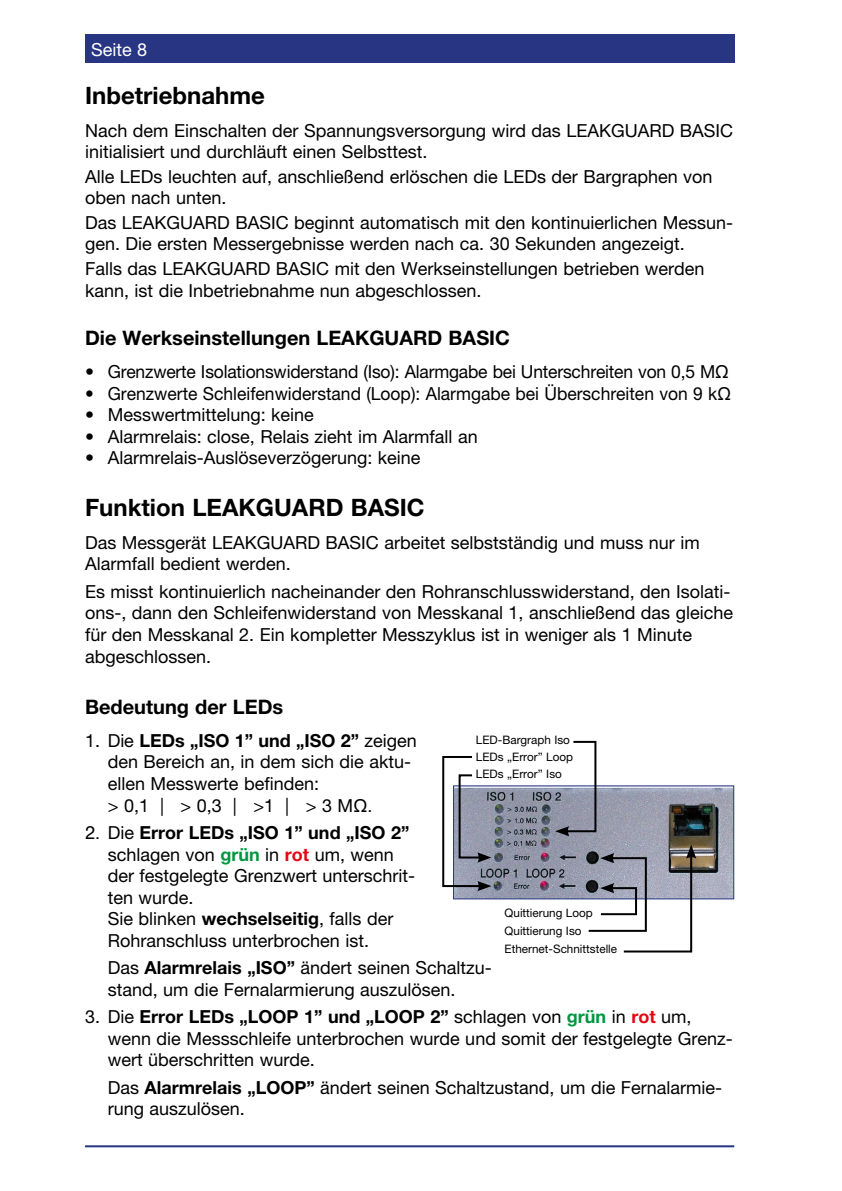
<style>
.page{position:relative;width:842px;height:1191px;background:#fff}
.page>*{position:absolute;margin:0;border:0;box-sizing:border-box;transform-origin:0 0}
.t1{font:700 24px "Helvetica Neue";color:#000}
.t2{font:700 20px "Helvetica Neue";color:#000}
.t3{font:18px/21.6px "Helvetica Neue";color:#000}
.t4{font:18px "Helvetica Neue";color:#fff}
.t5{font:11.6px/16.8px "Helvetica Neue";color:#000}
.s1{font-family:"Helvetica Greek Upright"}
.s2{font-weight:700}
.s3{font-weight:700;color:#009640}
.s4{font-weight:700;color:#e30613}
</style>
<div class="page">
<hr style="left:85px;top:1145px;width:649px;height:2px;background:#283583">
<div style="left:85px;top:34px;width:649px;height:29px;background:#283583"></div>
<img style="left:455px;top:788px;width:277px;height:109px">
<div style="left:453px;top:785px;width:281px;height:114px;border:1px solid #283583"></div>
<svg style="left:555px;top:740px;width:42px;height:96px"></svg>
<svg style="left:442px;top:756px;width:49px;height:135px"></svg>
<svg style="left:587px;top:844px;width:109px;height:109px"></svg>
<p class="t4" style="left:91px;top:38px;width:58px">Seite 8</p>
<h1 class="t1" style="left:85px;top:80px;width:181px">Inbetriebnahme</h1>
<p class="t3" style="left:85px;top:119px;width:650px">Nach dem Einschalten der Spannungsversorgung wird das LEAKGUARD BASIC initialisiert und durchläuft einen Selbsttest.</p>
<p class="t3" style="left:85px;top:165px;width:629px">Alle LEDs leuchten auf, anschließend erlöschen die LEDs der Bargraphen von oben nach unten.</p>
<p class="t3" style="left:85px;top:211px;width:650px">Das LEAKGUARD BASIC beginnt automatisch mit den kontinuierlichen Messun&shy;gen. Die ersten Messergebnisse werden nach ca. 30 Sekunden angezeigt.</p>
<p class="t3" style="left:85px;top:257px;width:621px">Falls das LEAKGUARD BASIC mit den Werkseinstellungen betrieben werden kann, ist die Inbetriebnahme nun abgeschlossen.</p>
<p class="t2" style="left:85px;top:325px;width:426px">Die Werkseinstellungen LEAKGUARD BASIC</p>
<p class="t3" style="left:85px;top:360px;width:645px">• Grenzwerte Isolationswiderstand (Iso): Alarmgabe bei Unterschreiten von 0,5 M<span class="s1">Ω</span></p>
<p class="t3" style="left:85px;top:382px;width:647px">• Grenzwerte Schleifenwiderstand (Loop): Alarmgabe bei Überschreiten von 9 k<span class="s1">Ω</span></p>
<p class="t3" style="left:85px;top:404px;width:230px">• Messwertmittelung: keine</p>
<p class="t3" style="left:85px;top:425px;width:394px">• Alarmrelais: close, Relais zieht im Alarmfall an</p>
<p class="t3" style="left:85px;top:447px;width:337px">• Alarmrelais-Auslöseverzögerung: keine</p>
<h1 class="t1" style="left:85px;top:492px;width:341px">Funktion LEAKGUARD BASIC</h1>
<p class="t3" style="left:85px;top:531px;width:616px">Das Messgerät LEAKGUARD BASIC arbeitet selbstständig und muss nur im<br>Alarmfall bedient werden.</p>
<p class="t3" style="left:85px;top:580px;width:650px">Es misst kontinuierlich nacheinander den Rohranschlusswiderstand, den Isolati&shy;ons-, dann den Schleifenwiderstand von Messkanal 1, anschließend das gleiche für den Messkanal 2. Ein kompletter Messzyklus ist in weniger als 1 Minute abgeschlossen.</p>
<p class="t2" style="left:85px;top:694px;width:200px">Bedeutung der LEDs</p>
<p class="t3" style="left:108px;top:729px;width:311px;text-indent:-23px">1. Die <span class="s2">LEDs „ISO 1” und „ISO 2”</span> zeigen den Bereich an, in dem sich die aktu&shy;ellen Messwerte befinden:<br>&gt; 0,1 | &gt; 0,3 | &gt;1 | &gt; 3 M<span class="s1">Ω.</span></p>
<p class="t3" style="left:108px;top:821px;width:309px;text-indent:-23px"><span class="s1">2.</span> Die <span class="s2">Error LEDs „ISO 1” und „ISO 2” </span>schlagen von <span class="s3">grün</span> in <span class="s4">rot</span> um, wenn der festgelegte Grenzwert unterschrit&shy;ten wurde.<br>Sie blinken <span class="s2">wechselseitig</span>, falls der<br>Rohranschluss unterbrochen ist.</p>
<p class="t3" style="left:108px;top:956px;width:386px">Das <span class="s2">Alarmrelais „ISO”</span> ändert seinen Schaltzu&shy;stand, um die Fernalarmierung auszulösen.</p>
<p class="t3" style="left:108px;top:1005px;width:626px;text-indent:-23px">3. Die <span class="s2">Error LEDs „LOOP 1” und „LOOP 2”</span> schlagen von <span class="s3">grün</span> in <span class="s4">rot</span> um, wenn die Messschleife unterbrochen wurde und somit der festgelegte Grenz&shy;wert überschritten wurde.</p>
<p class="t3" style="left:108px;top:1076px;width:616px">Das <span class="s2">Alarmrelais „LOOP”</span> ändert seinen Schaltzustand, um die Fernalarmie&shy;rung auszulösen.</p>
<p class="t5" style="left:476px;top:731px;width:99px">LED-Bargraph Iso<br>LEDs „Error” Loop<br>LEDs „Error” Iso</p>
<p class="t5" style="left:505px;top:903px;width:114px;line-height:18px">Quittierung Loop<br>Quittierung Iso<br>Ethernet-Schnittstelle</p>
</div>
